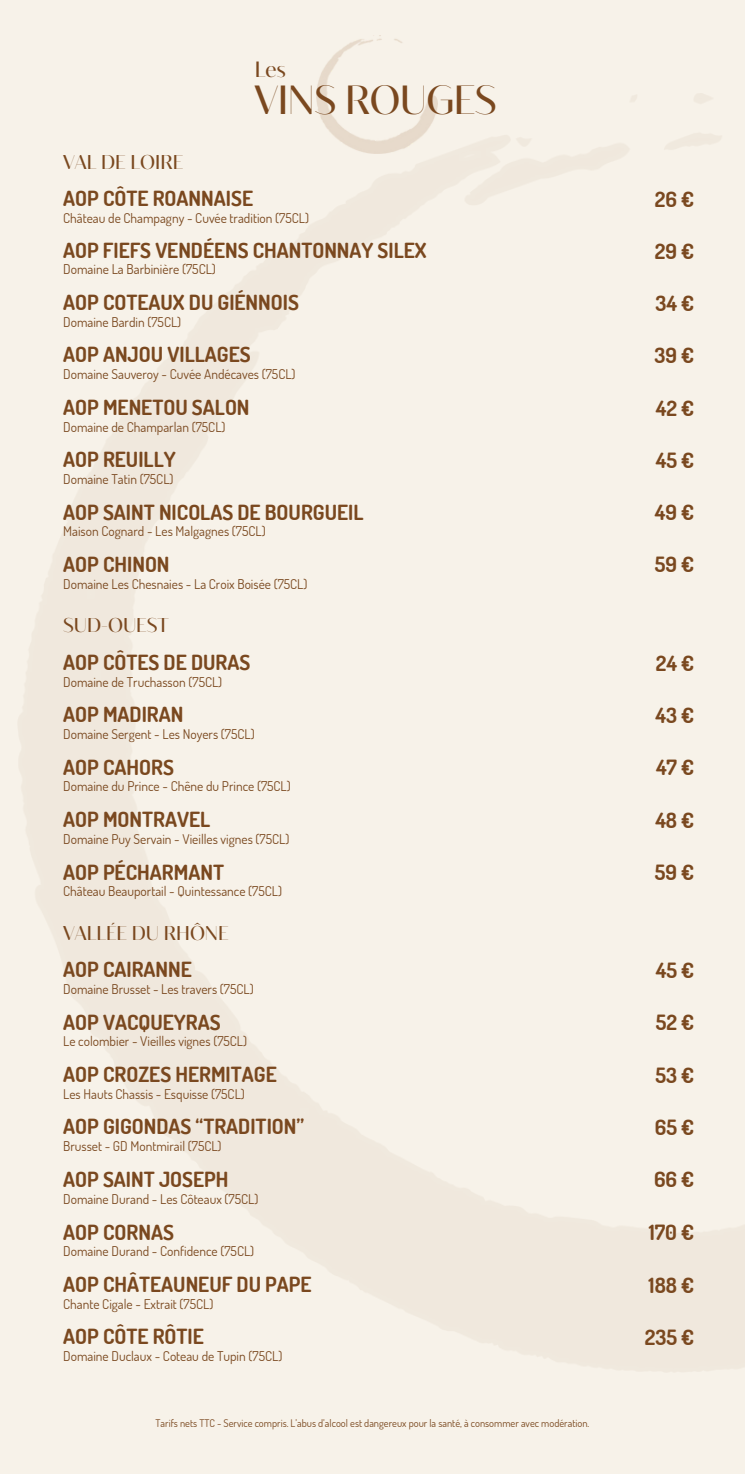
<style>
.page{position:relative;width:745px;height:1474px;background:#fff}
.page>*{position:absolute;margin:0;border:0;box-sizing:border-box;transform-origin:0 0}
.t1{font:40.6px "Blacker Sans Display";letter-spacing:-.01em;color:#7a481f}
.t2{font:22.05px "Blacker Sans Display";color:#7a481f}
.t3{font:700 21px "Dosis";color:#7a481f}
.t4{font:700 20.82px "Dosis";color:#7a481f}
.t5{font:19.95px "Blacker Sans Display";color:#7a481f}
.t6{font:13.47px "Dosis";color:#7a481f}
.t7{font:10.5px "Dosis";color:#7a481f}
</style>
<div class="page">
<div style="left:0;top:0;width:744px;height:1474px;background:#f7f2e9"></div>
<img style="left:316px;top:39px;width:121px;height:115px">
<p class="t2" style="left:254px;top:56px;width:33px">Les</p>
<h1 class="t1" style="left:254px;top:74px;width:243px">VINS ROUGES</h1>
<h2 class="t5" style="left:63px;top:149px;width:121px">VAL DE LOIRE</h2>
<h2 class="t4" style="left:63px;top:185px;width:191px">AOP CÔTE ROANNAISE</h2>
<h2 class="t6" style="left:63px;top:209px;width:247px">Château de Champagny - Cuvée tradition (75CL)</h2>
<h3 class="t3" style="left:654px;top:185px;width:41px">26€</h3>
<h3 class="t4" style="left:63px;top:236px;width:364px">AOP FIEFS VENDÉENS CHANTONNAY SILEX</h3>
<h3 class="t6" style="left:63px;top:261px;width:154px">Domaine La Barbinière (75CL)</h3>
<h2 class="t3" style="left:654px;top:238px;width:41px">29€</h2>
<h5 class="t4" style="left:63px;top:289px;width:237px">AOP COTEAUX DU GIÉNNOIS</h5>
<h5 class="t6" style="left:63px;top:313px;width:119px">Domaine Bardin (75CL)</h5>
<h3 class="t3" style="left:655px;top:289px;width:40px">34€</h3>
<h5 class="t4" style="left:63px;top:341px;width:189px">AOP ANJOU VILLAGES</h5>
<h5 class="t6" style="left:63px;top:365px;width:234px">Domaine Sauveroy - Cuvée Andécaves (75CL)</h5>
<h3 class="t3" style="left:654px;top:342px;width:41px">39€</h3>
<h2 class="t4" style="left:63px;top:393px;width:188px">AOP MENETOU SALON</h2>
<h2 class="t6" style="left:63px;top:418px;width:164px">Domaine de Champarlan (75CL)</h2>
<h3 class="t3" style="left:655px;top:394px;width:40px">42€</h3>
<h5 class="t4" style="left:63px;top:446px;width:114px">AOP REUILLY</h5>
<h5 class="t6" style="left:63px;top:470px;width:112px">Domaine Tatin (75CL)</h5>
<h3 class="t3" style="left:655px;top:446px;width:40px">45€</h3>
<h5 class="t4" style="left:63px;top:498px;width:301px">AOP SAINT NICOLAS DE BOURGUEIL</h5>
<h5 class="t6" style="left:63px;top:522px;width:204px">Maison Cognard - Les Malgagnes (75CL)</h5>
<h3 class="t3" style="left:654px;top:499px;width:41px">49€</h3>
<h5 class="t4" style="left:63px;top:550px;width:108px">AOP CHINON</h5>
<h5 class="t6" style="left:63px;top:575px;width:246px">Domaine Les Chesnaies - La Croix Boisée (75CL)</h5>
<h3 class="t3" style="left:654px;top:551px;width:41px">59€</h3>
<h5 class="t5" style="left:63px;top:613px;width:107px">SUD-OUEST</h5>
<h3 class="t4" style="left:63px;top:649px;width:188px">AOP CÔTES DE DURAS</h3>
<h3 class="t6" style="left:63px;top:673px;width:160px">Domaine de Truchasson (75CL)</h3>
<h5 class="t3" style="left:655px;top:649px;width:40px">24€</h5>
<h5 class="t4" style="left:63px;top:701px;width:122px">AOP MADIRAN</h5>
<h5 class="t6" style="left:63px;top:725px;width:193px">Domaine Sergent - Les Noyers (75CL)</h5>
<h3 class="t3" style="left:655px;top:701px;width:40px">43€</h3>
<h3 class="t4" style="left:63px;top:753px;width:112px">AOP CAHORS</h3>
<h3 class="t6" style="left:63px;top:778px;width:229px">Domaine du Prince - Chêne du Prince (75CL)</h3>
<h5 class="t3" style="left:655px;top:754px;width:40px">47€</h5>
<h5 class="t4" style="left:63px;top:806px;width:148px">AOP MONTRAVEL</h5>
<h5 class="t6" style="left:63px;top:830px;width:227px">Domaine Puy Servain - Vieilles vignes (75CL)</h5>
<h3 class="t3" style="left:655px;top:806px;width:40px">48€</h3>
<h3 class="t4" style="left:63px;top:858px;width:162px">AOP PÉCHARMANT</h3>
<h3 class="t6" style="left:63px;top:883px;width:220px">Château Beauportail - Quintessance (75CL)</h3>
<h2 class="t3" style="left:654px;top:859px;width:41px">59€</h2>
<h5 class="t5" style="left:63px;top:920px;width:167px">VALLÉE DU RHÔNE</h5>
<h3 class="t4" style="left:63px;top:956px;width:130px">AOP CAIRANNE</h3>
<h3 class="t6" style="left:63px;top:980px;width:192px">Domaine Brusset - Les travers (75CL)</h3>
<h5 class="t3" style="left:655px;top:956px;width:40px">45€</h5>
<h5 class="t4" style="left:63px;top:1008px;width:159px">AOP VACQUEYRAS</h5>
<h5 class="t6" style="left:63px;top:1033px;width:185px">Le colombier - Vieilles vignes (75CL)</h5>
<h3 class="t3" style="left:655px;top:1009px;width:40px">52€</h3>
<h5 class="t4" style="left:63px;top:1061px;width:215px">AOP CROZES HERMITAGE</h5>
<h5 class="t6" style="left:63px;top:1085px;width:183px">Les Hauts Chassis - Esquisse (75CL)</h5>
<h3 class="t3" style="left:655px;top:1061px;width:40px">53€</h3>
<h5 class="t4" style="left:63px;top:1113px;width:242px">AOP GIGONDAS “TRADITION”</h5>
<h5 class="t6" style="left:63px;top:1137px;width:160px">Brusset - GD Montmirail (75CL)</h5>
<h3 class="t3" style="left:654px;top:1113px;width:41px">65€</h3>
<h3 class="t4" style="left:63px;top:1165px;width:167px">AOP SAINT JOSEPH</h3>
<h3 class="t6" style="left:63px;top:1190px;width:196px">Domaine Durand - Les Côteaux (75CL)</h3>
<h5 class="t3" style="left:653px;top:1166px;width:42px">66€</h5>
<h3 class="t4" style="left:63px;top:1218px;width:112px">AOP CORNAS</h3>
<h3 class="t6" style="left:63px;top:1243px;width:192px">Domaine Durand - Confidence (75CL)</h3>
<h5 class="t3" style="left:648px;top:1219px;width:47px">170 €</h5>
<h5 class="t4" style="left:63px;top:1271px;width:250px">AOP CHÂTEAUNEUF DU PAPE</h5>
<h5 class="t6" style="left:63px;top:1295px;width:152px">Chante Cigale - Extrait (75CL)</h5>
<h3 class="t3" style="left:648px;top:1271px;width:47px">188 €</h3>
<h3 class="t4" style="left:63px;top:1323px;width:142px">AOP CÔTE RÔTIE</h3>
<h3 class="t6" style="left:63px;top:1347px;width:220px">Domaine Duclaux - Coteau de Tupin (75CL)</h3>
<h5 class="t3" style="left:644px;top:1323px;width:51px">235 €</h5>
<p class="t7" style="left:155px;top:1416px;width:435px">Tarifs nets TTC - Service compris. L’abus d’alcool est dangereux pour la santé, à consommer avec modération.</p>
</div>
